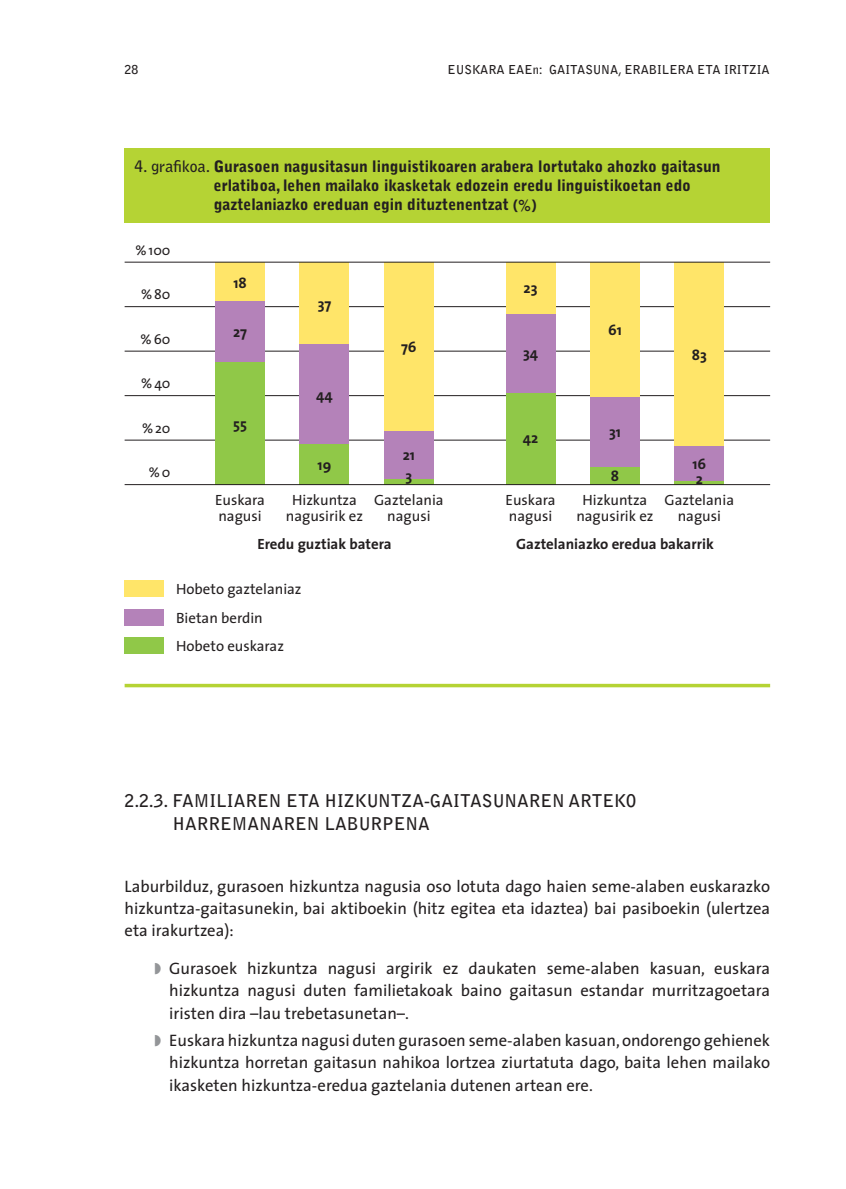
<style>
.page{position:relative;width:846px;height:1189px;background:#fff}
.page>*{position:absolute;margin:0;border:0;box-sizing:border-box;transform-origin:0 0}
.Izenburu03{font:700 17.5px/22.4px "Bell Gothic Std";color:#231f20}
.Normala{font:16.62px/22.4px "The Sans";color:#231f20;text-align:justify}
.GraficoTIT{font:900 15.75px/19.2px "Bell Gothic Std";color:#231f20}
.Oina{font:14.88px/15.8px "The Sans";color:#231f20;text-align:center}
.Oina-2{font:700 14.88px "The Sans";color:#231f20}
.Graficotxtcuadros{font:14.88px "The Sans";color:#231f20}
.Graficotxtnúmeros{font:700 14.88px "The Sans";color:#231f20}
.Oina-3{font:14px "The Sans";color:#231f20}
.t1{font:700 12.25px "Bell Gothic Std";color:#231f20}
.s1{font-weight:700}
.s2{font-size:14px}
.s3{color:#939598}
</style>
<div class="page">
<div style="left:124px;top:581px;width:40px;height:16px;background:#ffe569"></div>
<div style="left:124px;top:609px;width:40px;height:16px;background:#b482b9"></div>
<div style="left:124px;top:638px;width:40px;height:16px;background:#90c848"></div>
<div style="left:124px;top:148px;width:645px;height:74px;background:#b5d334"></div>
<svg style="left:124px;top:683px;width:645px;height:4px;background:#c4dc5d"></svg>
<hr style="left:124px;top:306px;width:645px;height:1px;background:#231f20">
<hr style="left:124px;top:351px;width:645px;height:1px;background:#231f20">
<hr style="left:124px;top:395px;width:645px;height:1px;background:#231f20">
<hr style="left:124px;top:440px;width:645px;height:1px;background:#231f20">
<div style="left:215px;top:362px;width:50px;height:122px;background:#90c848"></div>
<div style="left:215px;top:262px;width:50px;height:40px;background:#ffe569"></div>
<div style="left:215px;top:302px;width:50px;height:60px;background:#b482b9"></div>
<div style="left:299px;top:444px;width:50px;height:40px;background:#90c848"></div>
<div style="left:299px;top:262px;width:50px;height:82px;background:#ffe569"></div>
<div style="left:299px;top:344px;width:50px;height:100px;background:#b482b9"></div>
<svg style="left:384px;top:478px;width:49px;height:6px"></svg>
<div style="left:384px;top:262px;width:49px;height:169px;background:#ffe569"></div>
<div style="left:384px;top:431px;width:49px;height:47px;background:#b482b9"></div>
<div style="left:505px;top:391px;width:50px;height:93px;background:#90c848"></div>
<div style="left:505px;top:262px;width:50px;height:52px;background:#ffe569"></div>
<div style="left:505px;top:314px;width:50px;height:78px;background:#b482b9"></div>
<div style="left:590px;top:467px;width:49px;height:17px;background:#90c848"></div>
<div style="left:590px;top:262px;width:49px;height:135px;background:#ffe569"></div>
<div style="left:590px;top:397px;width:49px;height:70px;background:#b482b9"></div>
<div style="left:674px;top:476px;width:49px;height:8px;background:#90c848"></div>
<div style="left:674px;top:262px;width:49px;height:184px;background:#ffe569"></div>
<div style="left:674px;top:446px;width:49px;height:35px;background:#b482b9"></div>
<hr style="left:124px;top:484px;width:645px;height:1px;background:#231f20">
<hr style="left:124px;top:262px;width:645px;height:1px;background:#231f20">
<p class="t1" style="left:124px;top:62px;width:15px">28</p>
<p class="t1" style="left:447px;top:62px;width:323px">EUSKARA EAEn: GAITASUNA, ERABILERA ETA IRITZIA</p>
<p class="GraficoTIT" style="left:214px;top:156px;width:508px;text-indent:-79px"><span class="s1">4. grafikoa.</span> Gurasoen nagusitasun linguistikoaren arabera lortutako ahozko gaitasun erlatiboa, lehen mailako ikasketak edozein eredu linguistikoetan edo gaztelaniazko ereduan egin dituztenentzat <span class="s2">(%)</span></p>
<p class="Oina-3" style="left:135px;top:238px;width:37px">% 100</p>
<p class="Oina-3" style="left:141px;top:283px;width:31px">% 80</p>
<p class="Oina-3" style="left:140px;top:327px;width:31px">% 60</p>
<p class="Oina-3" style="left:141px;top:372px;width:31px">% 40</p>
<p class="Oina-3" style="left:142px;top:416px;width:30px">% 20</p>
<p class="Oina-3" style="left:149px;top:461px;width:23px">% 0</p>
<p class="Oina-2" style="left:233px;top:270px;width:15px">18</p>
<p class="Oina-2" style="left:233px;top:320px;width:15px">27</p>
<p class="Oina-2" style="left:233px;top:411px;width:15px">55</p>
<p class="Oina" style="left:215px;top:492px;width:51px;text-align:left">Euskara nagusi</p>
<p class="Oina-2" style="left:317px;top:291px;width:15px">37</p>
<p class="Oina-2" style="left:316px;top:382px;width:18px">44</p>
<p class="Oina-2" style="left:317px;top:452px;width:15px">19</p>
<p class="Oina" style="left:286px;top:492px;width:79px">Hizkuntza nagusirik ez</p>
<p class="Oina-2" style="left:401px;top:335px;width:17px">76</p>
<p class="Oina-2" style="left:523px;top:276px;width:15px">23</p>
<p class="Oina-2" style="left:523px;top:341px;width:17px">34</p>
<p class="Oina-2" style="left:522px;top:425px;width:17px">42</p>
<p class="Oina-2" style="left:607px;top:317px;width:15px">61</p>
<p class="Oina-2" style="left:608px;top:420px;width:13px">31</p>
<p class="Oina-2" style="left:691px;top:342px;width:17px">83</p>
<p class="Oina-2" style="left:402px;top:443px;width:14px">21</p>
<p class="Oina-2" style="left:692px;top:451px;width:15px">16</p>
<p class="Oina-2" style="left:610px;top:463px;width:10px">8</p>
<p class="Graficotxtnúmeros" style="left:405px;top:464px;width:8px">3</p>
<p class="Graficotxtnúmeros" style="left:695px;top:466px;width:9px">2</p>
<p class="Oina" style="left:374px;top:492px;width:71px">Gaztelania nagusi</p>
<p class="Oina" style="left:505px;top:492px;width:51px;text-align:left">Euskara nagusi</p>
<p class="Oina" style="left:576px;top:492px;width:79px">Hizkuntza nagusirik ez</p>
<p class="Oina" style="left:664px;top:492px;width:71px">Gaztelania nagusi</p>
<p class="Oina-2" style="left:257px;top:531px;width:135px">Eredu guztiak batera</p>
<p class="Oina-2" style="left:516px;top:531px;width:199px">Gaztelaniazko eredua bakarrik</p>
<p class="Graficotxtcuadros" style="left:176px;top:577px;width:127px">Hobeto gaztelaniaz</p>
<p class="Graficotxtcuadros" style="left:176px;top:605px;width:88px">Bietan berdin</p>
<p class="Graficotxtcuadros" style="left:176px;top:634px;width:109px">Hobeto euskaraz</p>
<p class="Izenburu03" style="left:172px;top:789px;width:465px;text-indent:-48px">2.2.3. FAMILIAREN ETA HIZKUNTZA-GAITASUNAREN ARTEKO<br>HARREMANAREN LABURPENA</p>
<p class="Normala" style="left:124px;top:874px;width:646px">Laburbilduz, gurasoen hizkuntza nagusia oso lotuta dago haien seme-alaben euskarazko hizkuntza-gaitasunekin, bai aktiboekin (hitz egitea eta idaztea) bai pasiboekin (ulertzea eta irakurtzea):</p>
<p class="Normala" style="left:169px;top:956px;width:602px;text-indent:-15px"><span class="s3">◗</span> Gurasoek hizkuntza nagusi argirik ez daukaten seme-alaben kasuan, euskara hizkuntza nagusi duten familietakoak baino gaitasun estandar murritzagoetara iristen dira –lau trebetasunetan–.</p>
<p class="Normala" style="left:169px;top:1028px;width:602px;text-indent:-15px"><span class="s3">◗</span> Euskara hizkuntza nagusi duten gurasoen seme-alaben kasuan, ondorengo gehienek hizkuntza horretan gaitasun nahikoa lortzea ziurtatuta dago, baita lehen mailako ikasketen hizkuntza-eredua gaztelania dutenen artean ere.</p>
</div>
